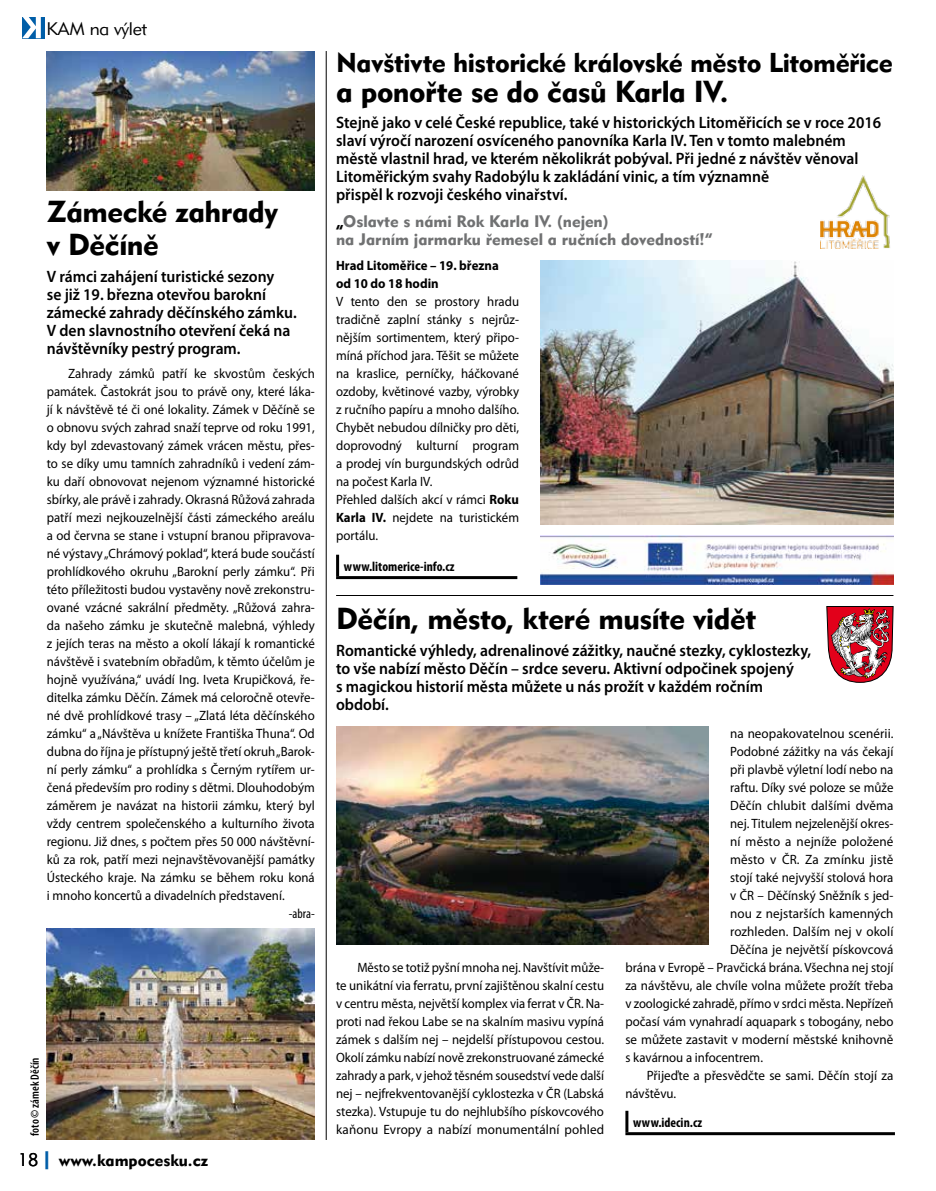
<style>
.page{position:relative;width:936px;height:1191px;background:#fff}
.page>*{position:absolute;margin:0;border:0;box-sizing:border-box;transform-origin:0 0}
.t1{font:30px/33px "Geometric 415 AT Black A";letter-spacing:-.015em;color:#000}
.t2{font:27px "Geometric 415 AT Black A";letter-spacing:-.015em;color:#000}
.t3{font:18px "Geometric 415 AT Lite A";letter-spacing:-.01em;color:#000}
.t4{font:600 16.5px/18px "Myriad Pro";color:#000;scale:.95 1}
.t5{font:16.5px/18px "Geometric 415 AT Black A";color:#707172}
.t6{font:16.5px "Geometric 415 AT Black A";color:#000}
.t7{font:13.5px/18px "Myriad Pro";color:#000;text-align:justify;scale:.95 1}
.t8{font:13.5px/18px "Myriad Pro";color:#000;text-align:justify;scale:.94 1}
.t9{font:13.5px "Myriad Pro";color:#000}
.t10{font:13.5px "Myriad Pro";color:#000;scale:.96 1}
.t11{font:700 13.5px/18px "Myriad Pro";color:#000;scale:.95 1}
.t12{font:700 condensed 13.5px "Myriad Pro";color:#000}
.t13{font:condensed 13.5px "Myriad Pro";color:#000}
.t14{font:600 condensed 12px "Myriad Pro";color:#000}
.s1{font-family:"Geometric 415 AT Lite A";font-size:18px}
.s2{font-size:18px;color:#005ea8}
.s3{color:#000}
.s4{font-weight:700}
</style>
<div class="page">
<hr style="left:336px;top:555px;width:3px;height:21px;background:#000">
<hr style="left:336px;top:576px;width:181px;height:3px;background:#000">
<hr style="left:625px;top:1110px;width:3px;height:22px;background:#000">
<hr style="left:625px;top:1132px;width:269px;height:3px;background:#000">
<img style="left:336px;top:726px;width:372px;height:218px">
<svg style="left:826px;top:606px;width:67px;height:76px"></svg>
<img style="left:540px;top:535px;width:353px;height:50px">
<img style="left:540px;top:260px;width:353px;height:264px">
<img style="left:820px;top:175px;width:70px;height:74px">
<img style="left:47px;top:51px;width:268px;height:140px">
<img style="left:47px;top:928px;width:268px;height:212px">
<div style="left:22px;top:17px;width:22px;height:21px;background:#005ea8"></div>
<svg style="left:22px;top:17px;width:19px;height:21px"></svg>
<hr style="left:326px;top:51px;width:1px;height:1089px;background:#000">
<hr style="left:336px;top:595px;width:557px;height:1px;background:#000">
<h3 class="t3" style="left:46px;top:17px;width:102px">KAM na výlet</h3>
<h1 class="t1" style="left:47px;top:195px;width:233px">Zámecké zahrady v Děčíně</h1>
<p class="t4" style="left:47px;top:267px;width:264px">V rámci zahájení turistické sezony<br>se již 19. března otevřou barokní zámecké zahrady děčínského zámku.<br>V den slavnostního otevření čeká na návštěvníky pestrý program.</p>
<p class="t7" style="left:47px;top:364px;width:284px;text-indent:21px">Zahrady zámků patří ke skvostům českých památek. Častokrát jsou to právě ony, které láka&shy;jí k návštěvě té či oné lokality. Zámek v Děčíně se o obnovu svých zahrad snaží teprve od roku 1991, kdy byl zdevastovaný zámek vrácen městu, přes&shy;to se díky umu tamních zahradníků i vedení zám&shy;ku daří obnovovat nejenom významné historické sbírky, ale právě i zahrady. Okrasná Růžová zahrada patří mezi nejkouzelnější části zámeckého areálu a od června se stane i vstupní branou připravova&shy;né výstavy „Chrámový poklad“, která bude součástí prohlídkového okruhu „Barokní perly zámku“. Při této příležitosti budou vystavěny nově zrekonstru&shy;ované vzácné sakrální předměty. „Růžová zahra&shy;da našeho zámku je skutečně malebná, výhledy z jejích teras na město a okolí lákají k romantické návštěvě i svatebním obřadům, k těmto účelům je hojně využívána,“ uvádí Ing. Iveta Krupičková, ře&shy;ditelka zámku Děčín. Zámek má celoročně otevře&shy;né dvě prohlídkové trasy – „Zlatá léta děčínského zámku“ a „Návštěva u knížete Františka Thuna“. Od dubna do října je přístupný ještě třetí okruh „Barok&shy;ní perly zámku“ a prohlídka s Černým rytířem ur&shy;čená především pro rodiny s dětmi. Dlouhodobým záměrem je navázat na historii zámku, který byl vždy centrem společenského a kulturního života regionu. Již dnes, s počtem přes 50 000 návštěvní&shy;ků za rok, patří mezi nejnavštěvovanější památky Ústeckého kraje. Na zámku se během roku koná i mnoho koncertů a divadelních představení.</p>
<p class="t13" style="left:289px;top:905px;width:28px">-abra-</p>
<p class="t14" style="left:27px;top:1135px;width:79px;rotate:-90deg">foto © zámek Děčín</p>
<p class="t6" style="left:18px;top:1150px;width:192px"><span class="s1">18</span><span class="s2">|</span> www.kampocesku.cz</p>
<h2 class="t2" style="left:336px;top:46px;width:558px">Navštivte historické královské město Litoměřice</h2>
<h1 class="t1" style="left:336px;top:74px;width:394px">a ponořte se do časů Karla IV.</h1>
<p class="t4" style="left:336px;top:113px;width:575px">Stejně jako v celé České republice, také v historických Litoměřicích se v roce 2016 slaví výročí narození osvíceného panovníka Karla IV. Ten v tomto malebném městě vlastnil hrad, ve kterém několikrát pobýval. Při jedné z návštěv věnoval Litoměřickým svahy Radobýlu k zakládání vinic, a tím významně<br>přispěl k rozvoji českého vinařství.</p>
<p class="t5" style="left:336px;top:212px;width:378px"><span class="s3">„</span>Oslavte s námi Rok Karla IV. (nejen)<br>na Jarním jarmarku řemesel a ručních dovedností!“</p>
<p class="t11" style="left:336px;top:256px;width:173px">Hrad Litoměřice – 19. března od 10 do 18 hodin</p>
<p class="t7" style="left:336px;top:292px;width:194px;text-align:left">V tento den se prostory hradu tradičně zaplní stánky s nejrůz&shy;nějším sortimentem, který připo&shy;míná příchod jara. Těšit se můžete na kraslice, perníčky, háčkované ozdoby, květinové vazby, výrobky z ručního papíru a mnoho dalšího.<br>Chybět nebudou dílničky pro děti, doprovodný kulturní program a prodej vín burgundských odrůd na počest Karla IV.<br>Přehled dalších akcí v rámci <span class="s4">Roku<br>Karla IV.</span> nejdete na turistickém portálu.</p>
<p class="t12" style="left:344px;top:558px;width:112px">www.litomerice-info.cz</p>
<h1 class="t1" style="left:336px;top:601px;width:421px">Děčín, město, které musíte vidět</h1>
<p class="t4" style="left:336px;top:640px;width:501px">Romantické výhledy, adrenalinové zážitky, naučné stezky, cyklostezky, to vše nabízí město Děčín – srdce severu. Aktivní odpočinek spojený<br>s magickou historií města můžete u nás prožít v každém ročním období.</p>
<p class="t8" style="left:336px;top:958px;width:287px;text-indent:21px">Město se totiž pyšní mnoha nej. Navštívit může&shy;te unikátní via ferratu, první zajištěnou skalní cestu v centru města, největší komplex via ferrat v ČR. Na&shy;proti nad řekou Labe se na skalním masivu vypíná zámek s dalším nej – nejdelší přístupovou cestou.<br>Okolí zámku nabízí nově zrekonstruované zámecké zahrady a park, v jehož těsném sousedství vede další nej – nejfrekventovanější cyklostezka v ČR (Labská stezka). Vstupuje tu do nejhlubšího pískovcového kaňonu Evropy a nabízí monumentální pohled</p>
<p class="t9" style="left:730px;top:725px;width:165px">na neopakovatelnou scenérii.</p>
<p class="t10" style="left:730px;top:743px;width:172px">Podobné zážitky na vás čekají</p>
<p class="t7" style="left:730px;top:760px;width:173px">při plavbě výletní lodí nebo na</p>
<p class="t7" style="left:730px;top:778px;width:173px">raftu. Díky své poloze se může</p>
<p class="t9" style="left:730px;top:797px;width:165px">Děčín chlubit dalšími dvěma</p>
<p class="t7" style="left:730px;top:814px;width:173px">nej. Titulem nejzelenější okres-</p>
<p class="t9" style="left:730px;top:833px;width:165px">ní město a nejníže položené</p>
<p class="t9" style="left:730px;top:851px;width:165px">město v ČR. Za zmínku jistě</p>
<p class="t7" style="left:730px;top:868px;width:173px">stojí také nejvyšší stolová hora</p>
<p class="t7" style="left:730px;top:886px;width:173px">v ČR – Děčínský Sněžník s jed-</p>
<p class="t9" style="left:730px;top:905px;width:165px">nou z nejstarších kamenných</p>
<p class="t9" style="left:730px;top:923px;width:165px">rozhleden. Dalším nej v okolí</p>
<p class="t9" style="left:730px;top:941px;width:165px">Děčína je největší pískovcová</p>
<p class="t7" style="left:625px;top:958px;width:283px">brána v Evropě – Pravčická brána. Všechna nej stojí</p>
<p class="t10" style="left:625px;top:977px;width:280px">za návštěvu, ale chvíle volna můžete prožít třeba</p>
<p class="t8" style="left:625px;top:994px;width:286px">v zoologické zahradě, přímo v srdci města. Nepřízeň</p>
<p class="t7" style="left:625px;top:1012px;width:283px">počasí vám vynahradí aquapark s tobogány, nebo</p>
<p class="t9" style="left:625px;top:1031px;width:269px">se můžete zastavit v moderní městské knihovně</p>
<p class="t7" style="left:625px;top:1048px;width:146px">s kavárnou a infocentrem.</p>
<p class="t9" style="left:646px;top:1067px;width:248px">Přijeďte a přesvědčte se sami. Děčín stojí za</p>
<p class="t7" style="left:625px;top:1084px;width:55px">návštěvu.</p>
<p class="t12" style="left:633px;top:1114px;width:70px">www.idecin.cz</p>
</div>
